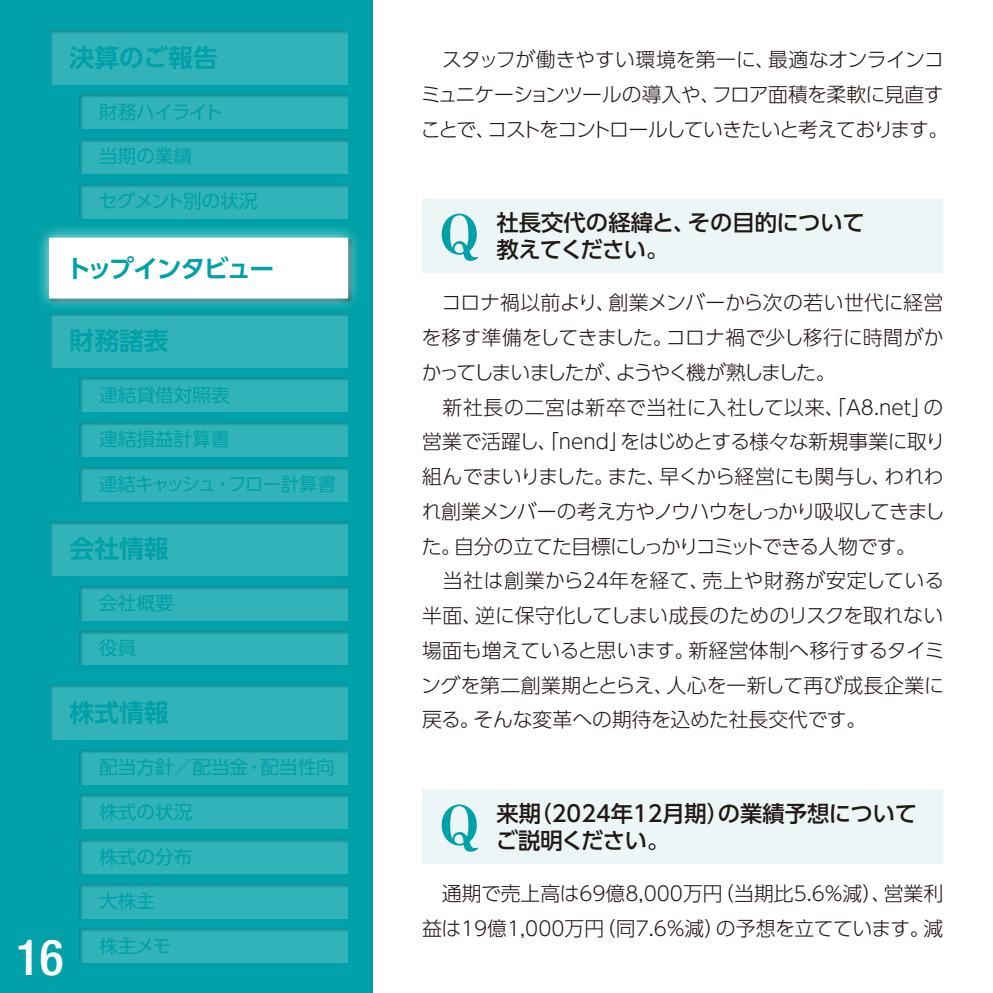
<style>
.page{position:relative;width:993px;height:993px;background:#fff}
.page>*{position:absolute;margin:0;border:0;box-sizing:border-box;transform-origin:0 0}
.t1{font:800 53.55px "Ryumin Pro";color:#00a1a8}
.t2{font:500 condensed 49.52px "Helvetica Neue LT Std";color:#fff}
.t3{font:700 24.85px "UD Shin Go Pro De";color:#00a1a8}
.t4{font:700 24.85px "UD Shin Go Pro De";letter-spacing:-.07em;color:#00a1a8}
.t5{font:500 22.4px/27.3px "UD Shin Go Pro";letter-spacing:-.005em;color:#221815}
.t6{font:300 19.78px/34.6px "UD Shin Go Pro";letter-spacing:-.015em;color:#221815}
.t7{font:18.55px "UD Shin Go Pro";color:#00a1a8}
.t8{font:18.55px "UD Shin Go Pro";letter-spacing:-.025em;color:#00a1a8}
.t9{font:18.55px "UD Shin Go Pro";letter-spacing:-.05em;color:#00a1a8}
.t10{font:18.55px "UD Shin Go Pro";letter-spacing:-.045em;color:#00a1a8}
</style>
<div class="page">
<div style="left:0;top:0;width:372px;height:992px;background:#00a1a8"></div>
<div style="left:64px;top:455px;width:298px;height:57px;background:#221815;opacity:.75"></div>
<div style="left:64px;top:410px;width:298px;height:57px;background:#221815;opacity:.75"></div>
<div style="left:64px;top:366px;width:298px;height:56px;background:#221815;opacity:.75"></div>
<div style="left:34px;top:18px;width:327px;height:77px;background:#221815;opacity:.75"></div>
<div style="left:64px;top:618px;width:298px;height:57px;background:#221815;opacity:.75"></div>
<div style="left:64px;top:827px;width:298px;height:57px;background:#221815;opacity:.75"></div>
<div style="left:64px;top:172px;width:298px;height:57px;background:#221815;opacity:.75"></div>
<div style="left:64px;top:738px;width:298px;height:56px;background:#221815;opacity:.75"></div>
<div style="left:34px;top:510px;width:327px;height:76px;background:#221815;opacity:.75"></div>
<div style="left:64px;top:916px;width:298px;height:57px;background:#221815;opacity:.75"></div>
<div style="left:64px;top:127px;width:298px;height:57px;background:#221815;opacity:.75"></div>
<div style="left:34px;top:673px;width:327px;height:77px;background:#221815;opacity:.75"></div>
<div style="left:34px;top:301px;width:327px;height:77px;background:#221815;opacity:.75"></div>
<div style="left:64px;top:871px;width:298px;height:57px;background:#221815;opacity:.75"></div>
<div style="left:64px;top:83px;width:298px;height:56px;background:#221815;opacity:.75"></div>
<div style="left:64px;top:782px;width:298px;height:57px;background:#221815;opacity:.75"></div>
<div style="left:64px;top:574px;width:298px;height:57px;background:#221815;opacity:.75"></div>
<div style="left:35px;top:223px;width:327px;height:89px;background:#fff;opacity:.75"></div>
<div style="left:50px;top:238px;width:297px;height:60px;background:#fff"></div>
<div style="left:49px;top:237px;width:299px;height:61px;border:1px solid #fff"></div>
<div style="left:422px;top:199px;width:521px;height:74px;background:#ecf6f7"></div>
<div style="left:422px;top:789px;width:521px;height:74px;background:#ecf6f7"></div>
<p class="t3" style="left:69px;top:37px;width:150px">決算のご報告</p>
<p class="t10" style="left:99px;top:97px;width:125px">財務ハイライト</p>
<p class="t7" style="left:99px;top:141px;width:95px">当期の業績</p>
<p class="t9" style="left:99px;top:186px;width:160px">セグメント別の状況</p>
<p class="t4" style="left:66px;top:248px;width:209px">トップインタビュー</p>
<p class="t3" style="left:69px;top:320px;width:101px">財務諸表</p>
<p class="t7" style="left:99px;top:379px;width:132px">連結貸借対照表</p>
<p class="t7" style="left:99px;top:424px;width:132px">連結損益計算書</p>
<p class="t8" style="left:99px;top:469px;width:238px">連結キャッシュ・フロー計算書</p>
<p class="t3" style="left:69px;top:528px;width:101px">会社情報</p>
<p class="t7" style="left:99px;top:588px;width:76px">会社概要</p>
<p class="t7" style="left:99px;top:632px;width:39px">役員</p>
<p class="t3" style="left:69px;top:692px;width:101px">株式情報</p>
<p class="t7" style="left:99px;top:751px;width:237px">配当方針／配当金・配当性向</p>
<p class="t7" style="left:99px;top:796px;width:95px">株式の状況</p>
<p class="t7" style="left:99px;top:841px;width:95px">株式の分布</p>
<h2 class="t2" style="left:16px;top:927px;width:49px">16</h2>
<p class="t7" style="left:99px;top:885px;width:57px">大株主</p>
<p class="t7" style="left:99px;top:930px;width:74px">株主メモ</p>
<p class="t6" style="left:421px;top:42px;width:529px">　スタッフが働きやすい環境を第一に、最適なオンラインコミュニケーションツールの導入や、フロア面積を柔軟に見直すことで、コストをコントロールしていきたいと考えております。</p>
<h1 class="t1" style="left:439px;top:191px;width:42px">Q</h1>
<p class="t5" style="left:496px;top:208px;width:369px">社長交代の経緯と、その目的について教えてください。</p>
<p class="t6" style="left:421px;top:285px;width:525px">　コロナ禍以前より、創業メンバーから次の若い世代に経営を移す準備をしてきました。コロナ禍で少し移行に時間がかかってしまいましたが、ようやく機が熟しました。<br>　新社長の二宮は新卒で当社に入社して以来、「A8.net」の営業で活躍し、「nend」をはじめとする様々な新規事業に取り組んでまいりました。また、早くから経営にも関与し、われわれ創業メンバーの考え方やノウハウをしっかり吸収してきました。自分の立てた目標にしっかりコミットできる人物です。<br>　当社は創業から24年を経て、売上や財務が安定している半面、逆に保守化してしまい成長のためのリスクを取れない場面も増えていると思います。新経営体制へ移行するタイミングを第二創業期ととらえ、人心を一新して再び成長企業に戻る。そんな変革への期待を込めた社長交代です。</p>
<h1 class="t1" style="left:439px;top:782px;width:42px">Q</h1>
<p class="t5" style="left:495px;top:798px;width:423px">来期（2024年12月期）の業績予想についてご説明ください。</p>
<p class="t6" style="left:422px;top:875px;width:522px">　通期で売上高は69億8,000万円（当期比5.6％減）、営業利益は19億1,000万円（同7.6％減）の予想を立てています。減</p>
</div>
